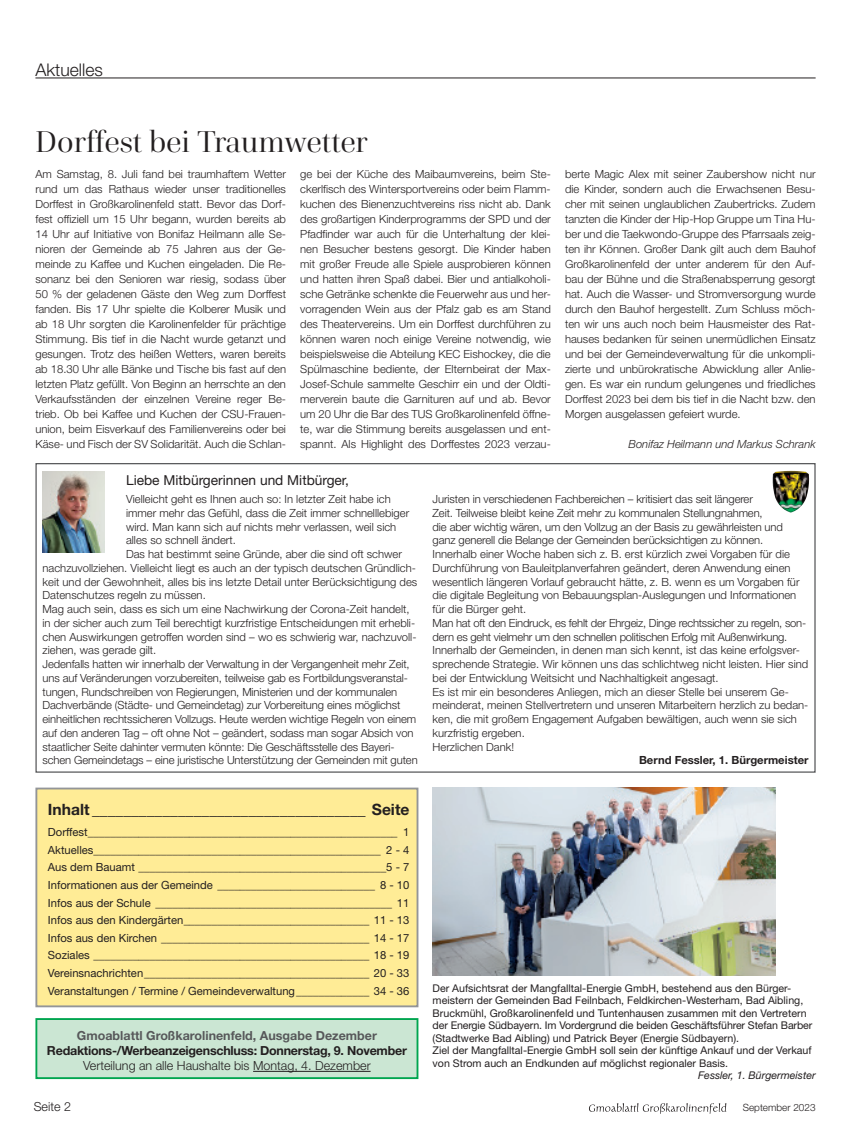
<style>
.page{position:relative;width:844px;height:1134px;background:#fff}
.page>*{position:absolute;margin:0;border:0;box-sizing:border-box;transform-origin:0 0}
.t1{font:30px "Cardillac";color:#231f20}
.t2{font:300 17.5px "Helvetica Neue LT Pro";color:#231f20}
.t3{font:700 15.62px "Helvetica Neue LT Pro";color:#231f20}
.t4{font:13.75px "Helvetica Neue LT Pro";color:#231f20}
.t5{font:700 12.5px "Helvetica Neue LT Pro";letter-spacing:-.02em;color:#231f20}
.t6{font:300 12.5px "Helvetica Neue LT Pro";color:#231f20}
.t7{font:700 12.5px "Helvetica Neue LT Pro";color:#57585a}
.t8{font:300 11.25px/15px "Helvetica Neue LT Pro";color:#231f20;text-align:justify}
.t9{font:11.25px/17.6px "Helvetica Neue LT Pro";color:#231f20;text-align:justify}
.t10{font:italic 300 11.25px "Helvetica Neue LT Pro";color:#231f20}
.t11{font:700 11.25px "Helvetica Neue LT Pro";color:#231f20}
.t12{font:10.62px/12.5px "Helvetica Neue LT Pro";color:#231f20}
.t13{font:italic 10.62px "Helvetica Neue LT Pro";color:#231f20}
.t14{font:300 10px "Helvetica Neue LT Pro";color:#231f20}
</style>
<div class="page">
<hr style="left:35px;top:78px;width:780px;height:1px;background:#231f20">
<svg style="left:589px;top:1103px;width:137px;height:11px"></svg>
<div style="left:36px;top:1019px;width:381px;height:59px;background:#cbe6d3"></div>
<hr style="left:253px;top:1071px;width:117px;height:1px;background:#231f20">
<div style="left:35px;top:1018px;width:383px;height:61px;border:2px solid #00a54f"></div>
<div style="left:36px;top:788px;width:381px;height:218px;background:#ffec96"></div>
<div style="left:35px;top:787px;width:383px;height:220px;border:2px solid #939598"></div>
<img style="left:43px;top:471px;width:62px;height:82px">
<svg style="left:782px;top:470px;width:27px;height:43px"></svg>
<img style="left:772px;top:471px;width:17px;height:37px">
<img style="left:432px;top:788px;width:343px;height:187px">
<h2 class="t2" style="left:35px;top:59px;width:69px">Aktuelles</h2>
<h1 class="t1" style="left:35px;top:123px;width:334px">Dorffest bei Traumwetter</h1>
<p class="t8" style="left:35px;top:166px;width:252px">Am Samstag, 8. Juli fand bei traumhaftem Wetter rund um das Rathaus wieder unser traditionelles Dorffest in Großkarolinenfeld statt. Bevor das Dorf&shy;fest offiziell um 15 Uhr begann, wurden bereits ab 14 Uhr auf Initiative von Bonifaz Heilmann alle Se&shy;nioren der Gemeinde ab 75 Jahren aus der Ge&shy;meinde zu Kaffee und Kuchen eingeladen. Die Re&shy;sonanz bei den Senioren war riesig, sodass über 50 % der geladenen Gäste den Weg zum Dorffest fanden. Bis 17 Uhr spielte die Kolberer Musik und ab 18 Uhr sorgten die Karolinenfelder für prächtige Stimmung. Bis tief in die Nacht wurde getanzt und gesungen. Trotz des heißen Wetters, waren bereits ab 18.30 Uhr alle Bänke und Tische bis fast auf den letzten Platz gefüllt. Von Beginn an herrschte an den Verkaufsständen der einzelnen Vereine reger Be&shy;trieb. Ob bei Kaffee und Kuchen der CSU-Frauen&shy;union, beim Eisverkauf des Familienvereins oder bei Käse- und Fisch der SV Solidarität. Auch die Schlan-</p>
<p class="t8" style="left:300px;top:166px;width:252px">ge bei der Küche des Maibaumvereins, beim Ste&shy;ckerlfisch des Wintersportvereins oder beim Flamm&shy;kuchen des Bienenzuchtvereins riss nicht ab. Dank des großartigen Kinderprogramms der SPD und der Pfadfinder war auch für die Unterhaltung der klei&shy;nen Besucher bestens gesorgt. Die Kinder haben mit großer Freude alle Spiele ausprobieren können und hatten ihren Spaß dabei. Bier und antialkoholi&shy;sche Getränke schenkte die Feuerwehr aus und her&shy;vorragenden Wein aus der Pfalz gab es am Stand des Theatervereins. Um ein Dorffest durchführen zu können waren noch einige Vereine notwendig, wie beispielsweise die Abteilung KEC Eishockey, die die Spülmaschine bediente, der Elternbeirat der Max-Josef-Schule sammelte Geschirr ein und der Oldti&shy;merverein baute die Garnituren auf und ab. Bevor um 20 Uhr die Bar des TUS Großkarolinenfeld öffne&shy;te, war die Stimmung bereits ausgelassen und ent&shy;spannt. Als Highlight des Dorffestes 2023 verzau-</p>
<p class="t8" style="left:565px;top:166px;width:252px">berte Magic Alex mit seiner Zaubershow nicht nur die Kinder, sondern auch die Erwachsenen Besu&shy;cher mit seinen unglaublichen Zaubertricks. Zudem tanzten die Kinder der Hip-Hop Gruppe um Tina Hu&shy;ber und die Taekwondo-Gruppe des Pfarrsaals zeig&shy;ten ihr Können. Großer Dank gilt auch dem Bauhof Großkarolinenfeld der unter anderem für den Auf&shy;bau der Bühne und die Straßenabsperrung gesorgt hat. Auch die Wasser- und Stromversorgung wurde durch den Bauhof hergestellt. Zum Schluss möch&shy;ten wir uns auch noch beim Hausmeister des Rat&shy;hauses bedanken für seinen unermüdlichen Einsatz und bei der Gemeindeverwaltung für die unkompli&shy;zierte und unbürokratische Abwicklung aller Anlie&shy;gen. Es war ein rundum gelungenes und friedliches Dorffest 2023 bei dem bis tief in die Nacht bzw. den Morgen ausgelassen gefeiert wurde.</p>
<p class="t10" style="left:628px;top:437px;width:188px">Bonifaz Heilmann und Markus Schrank</p>
<p class="t4" style="left:126px;top:471px;width:224px">Liebe Mitbürgerinnen und Mitbürger,</p>
<p class="t8" style="left:126px;top:491px;width:266px">Vielleicht geht es Ihnen auch so: In letzter Zeit habe ich</p>
<p class="t8" style="left:126px;top:505px;width:284px">immer mehr das Gefühl, dass die Zeit immer schnelllebiger</p>
<p class="t8" style="left:126px;top:519px;width:272px">wird. Man kann sich auf nichts mehr verlassen, weil sich</p>
<p class="t8" style="left:126px;top:533px;width:111px">alles so schnell ändert.</p>
<p class="t8" style="left:126px;top:546px;width:277px">Das hat bestimmt seine Gründe, aber die sind oft schwer</p>
<p class="t8" style="left:43px;top:560px;width:375px">nachzuvollziehen. Vielleicht liegt es auch an der typisch deutschen Gründlich-</p>
<p class="t8" style="left:43px;top:574px;width:376px">keit und der Gewohnheit, alles bis ins letzte Detail unter Berücksichtigung des</p>
<p class="t8" style="left:43px;top:588px;width:165px">Datenschutzes regeln zu müssen.</p>
<p class="t8" style="left:43px;top:601px;width:368px">Mag auch sein, dass es sich um eine Nachwirkung der Corona-Zeit handelt,</p>
<p class="t8" style="left:43px;top:615px;width:374px">in der sicher auch zum Teil berechtigt kurzfristige Entscheidungen mit erhebli-</p>
<p class="t8" style="left:43px;top:629px;width:375px">chen Auswirkungen getroffen worden sind – wo es schwierig war, nachzuvoll-</p>
<p class="t8" style="left:43px;top:643px;width:115px">ziehen, was gerade gilt.</p>
<p class="t8" style="left:43px;top:656px;width:368px">Jedenfalls hatten wir innerhalb der Verwaltung in der Vergangenheit mehr Zeit,</p>
<p class="t8" style="left:43px;top:670px;width:367px">uns auf Veränderungen vorzubereiten, teilweise gab es Fortbildungsveranstal-</p>
<p class="t8" style="left:43px;top:684px;width:356px">tungen, Rundschreiben von Regierungen, Ministerien und der kommunalen</p>
<p class="t8" style="left:43px;top:698px;width:359px">Dachverbände (Städte- und Gemeindetag) zur Vorbereitung eines möglichst</p>
<p class="t8" style="left:43px;top:711px;width:375px">einheitlichen rechtssicheren Vollzugs. Heute werden wichtige Regeln von einem</p>
<p class="t8" style="left:43px;top:725px;width:372px">auf den anderen Tag – oft ohne Not – geändert, sodass man sogar Absich von</p>
<p class="t8" style="left:43px;top:739px;width:353px">staatlicher Seite dahinter vermuten könnte: Die Geschäftsstelle des Bayeri-</p>
<p class="t8" style="left:43px;top:752px;width:376px">schen Gemeindetags – eine juristische Unterstützung der Gemeinden mit guten</p>
<h3 class="t3" style="left:48px;top:799px;width:363px">Inhalt ___________________________________ Seite</h3>
<p class="t9" style="left:48px;top:823px;width:363px">Dorffest_______________________________________________________ 1<br>Aktuelles___________________________________________________ 2 - 4<br>Aus dem Bauamt ____________________________________________5 - 7<br>Informationen aus der Gemeinde ____________________________ 8 - 10<br>Infos aus der Schule __________________________________________ 11<br>Infos aus den Kindergärten_________________________________ 11 - 13<br>Infos aus den Kirchen _____________________________________ 14 - 17<br>Soziales _________________________________________________ 18 - 19<br>Vereinsnachrichten________________________________________ 20 - 33<br>Veranstaltungen / Termine / Gemeindeverwaltung_____________ 34 - 36</p>
<p class="t7" style="left:77px;top:1027px;width:301px">Gmoablattl Großkarolinenfeld, Ausgabe Dezember</p>
<p class="t5" style="left:47px;top:1042px;width:361px">Redaktions-/Werbeanzeigenschluss: Donnerstag, 9. November</p>
<p class="t6" style="left:83px;top:1058px;width:289px">Verteilung an alle Haushalte bis Montag, 4. Dezember</p>
<p class="t8" style="left:432px;top:492px;width:377px;line-height:13.8px;text-align:left">Juristen in verschiedenen Fachbereichen – kritisiert das seit längerer<br>Zeit. Teilweise bleibt keine Zeit mehr zu kommunalen Stellungnahmen,<br>die aber wichtig wären, um den Vollzug an der Basis zu gewährleisten und ganz generell die Belange der Gemeinden berücksichtigen zu können.<br>Innerhalb einer Woche haben sich z. B. erst kürzlich zwei Vorgaben für die Durchführung von Bauleitplanverfahren geändert, deren Anwendung einen wesentlich längeren Vorlauf gebraucht hätte, z. B. wenn es um Vorgaben für die digitale Begleitung von Bebauungsplan-Auslegungen und Informationen für die Bürger geht.<br>Man hat oft den Eindruck, es fehlt der Ehrgeiz, Dinge rechtssicher zu regeln, son&shy;dern es geht vielmehr um den schnellen politischen Erfolg mit Außenwirkung.<br>Innerhalb der Gemeinden, in denen man sich kennt, ist das keine erfolgsver&shy;sprechende Strategie. Wir können uns das schlichtweg nicht leisten. Hier sind bei der Entwicklung Weitsicht und Nachhaltigkeit angesagt.<br>Es ist mir ein besonderes Anliegen, mich an dieser Stelle bei unserem Ge&shy;meinderat, meinen Stellvertretern und unseren Mitarbeitern herzlich zu bedan&shy;ken, die mit großem Engagement Aufgaben bewältigen, auch wenn sie sich kurzfristig ergeben.<br>Herzlichen Dank!</p>
<p class="t11" style="left:639px;top:753px;width:171px">Bernd Fessler, 1. Bürgermeister</p>
<p class="t12" style="left:432px;top:981px;width:381px">Der Aufsichtsrat der Mangfalltal-Energie GmbH, bestehend aus den Bürger&shy;meistern der Gemeinden Bad Feilnbach, Feldkirchen-Westerham, Bad Aibling, Bruckmühl, Großkarolinenfeld und Tuntenhausen zusammen mit den Vertretern der Energie Südbayern. Im Vordergrund die beiden Geschäftsführer Stefan Barber (Stadtwerke Bad Aibling) und Patrick Beyer (Energie Südbayern).<br>Ziel der Mangfalltal-Energie GmbH soll sein der künftige Ankauf und der Verkauf von Strom auch an Endkunden auf möglichst regionaler Basis.</p>
<p class="t13" style="left:698px;top:1069px;width:119px">Fessler, 1. Bürgermeister</p>
<p class="t6" style="left:34px;top:1099px;width:39px">Seite 2</p>
<p class="t14" style="left:742px;top:1102px;width:74px">September 2023</p>
</div>
